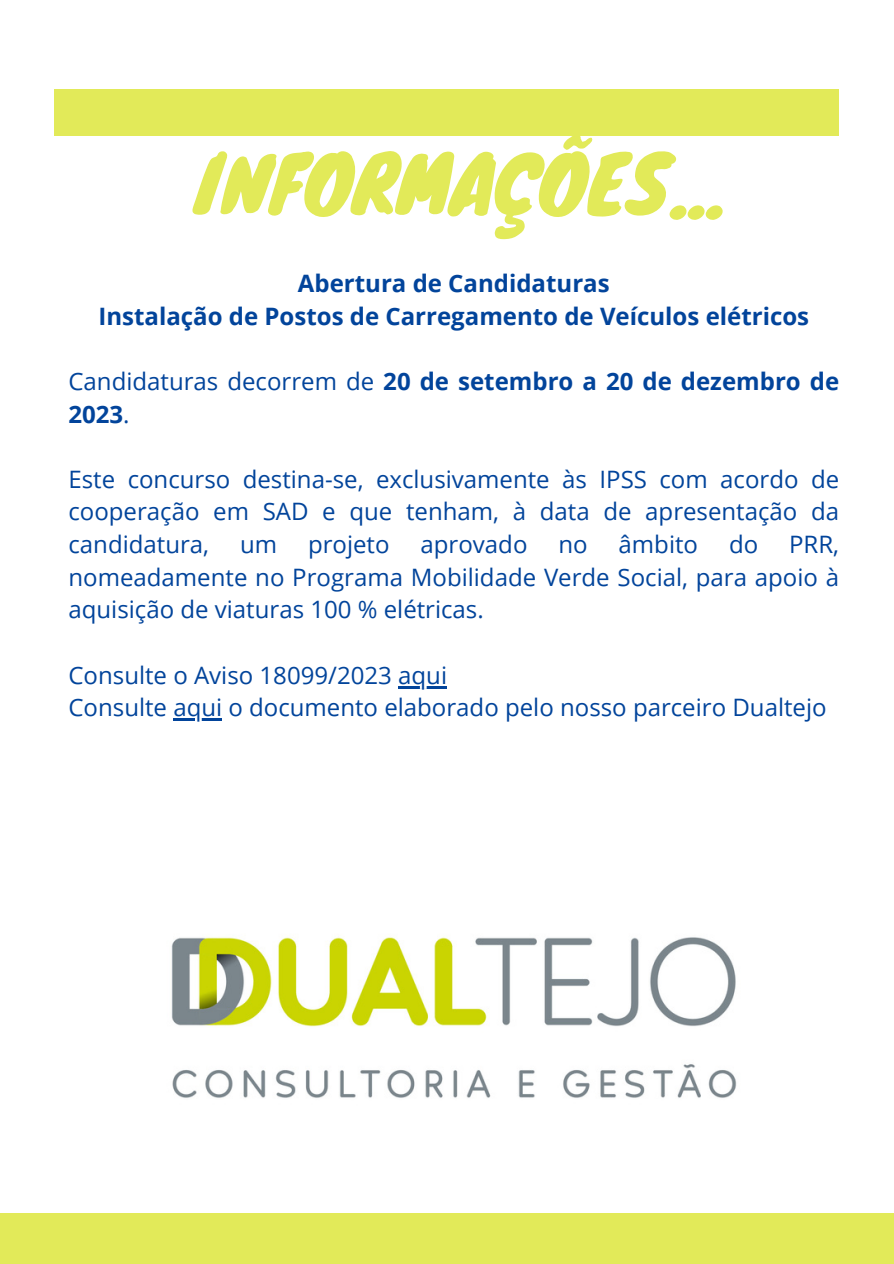
<style>
.page{position:relative;width:894px;height:1264px;background:#fff}
.page>*{position:absolute;margin:0;border:0;box-sizing:border-box;transform-origin:0 0}
.t1{font:76.8px "Knewave";color:#e2ea59}
.t2{font:24px/32.7px "Open Sans";color:#02449b;text-align:justify}
.t3{font:700 24px/32.7px "Open Sans";color:#02449b;text-align:center}
.s1{font-weight:400}
</style>
<div class="page">
<div style="left:0;top:1213px;width:893px;height:50px;background:#e2ea59"></div>
<div style="left:54px;top:89px;width:785px;height:46px;background:#e2ea59"></div>
<hr style="left:398px;top:686px;width:49px;height:2px;background:#02449b">
<hr style="left:173px;top:718px;width:49px;height:2px;background:#02449b">
<img style="left:171px;top:936px;width:566px;height:162px">
<h1 class="t1" style="left:194px;top:121px;width:531px">INFORMAÇÕES...</h1>
<p class="t3" style="left:98px;top:266px;width:712px">Abertura de Candidaturas<br>Instalação de Postos de Carregamento de Veículos elétricos</p>
<p class="t3" style="left:68px;top:364px;width:772px;text-align:left"><span class="s1">Candidaturas decorrem de</span> 20 de setembro a 20 de dezembro de<br>2023<span class="s1">.</span></p>
<p class="t2" style="left:68px;top:462px;width:772px">Este concurso destina-se, exclusivamente às IPSS com acordo de cooperação em SAD e que tenham, à data de apresentação da candidatura,</p>
<p class="t2" style="left:240px;top:527px;width:39px">um</p>
<p class="t2" style="left:308px;top:527px;width:83px">projeto</p>
<p class="t2" style="left:420px;top:527px;width:108px">aprovado</p>
<p class="t2" style="left:558px;top:527px;width:31px">no</p>
<p class="t2" style="left:618px;top:527px;width:81px">âmbito</p>
<p class="t2" style="left:728px;top:527px;width:31px">do</p>
<p class="t2" style="left:68px;top:527px;width:772px;text-indent:720px">PRR, nomeadamente no Programa Mobilidade Verde Social, para apoio à aquisição de viaturas 100 % elétricas.</p>
<p class="t2" style="left:68px;top:658px;width:759px">Consulte o Aviso 18099/2023 aqui<br>Consulte aqui o documento elaborado pelo nosso parceiro Dualtejo</p>
</div>
